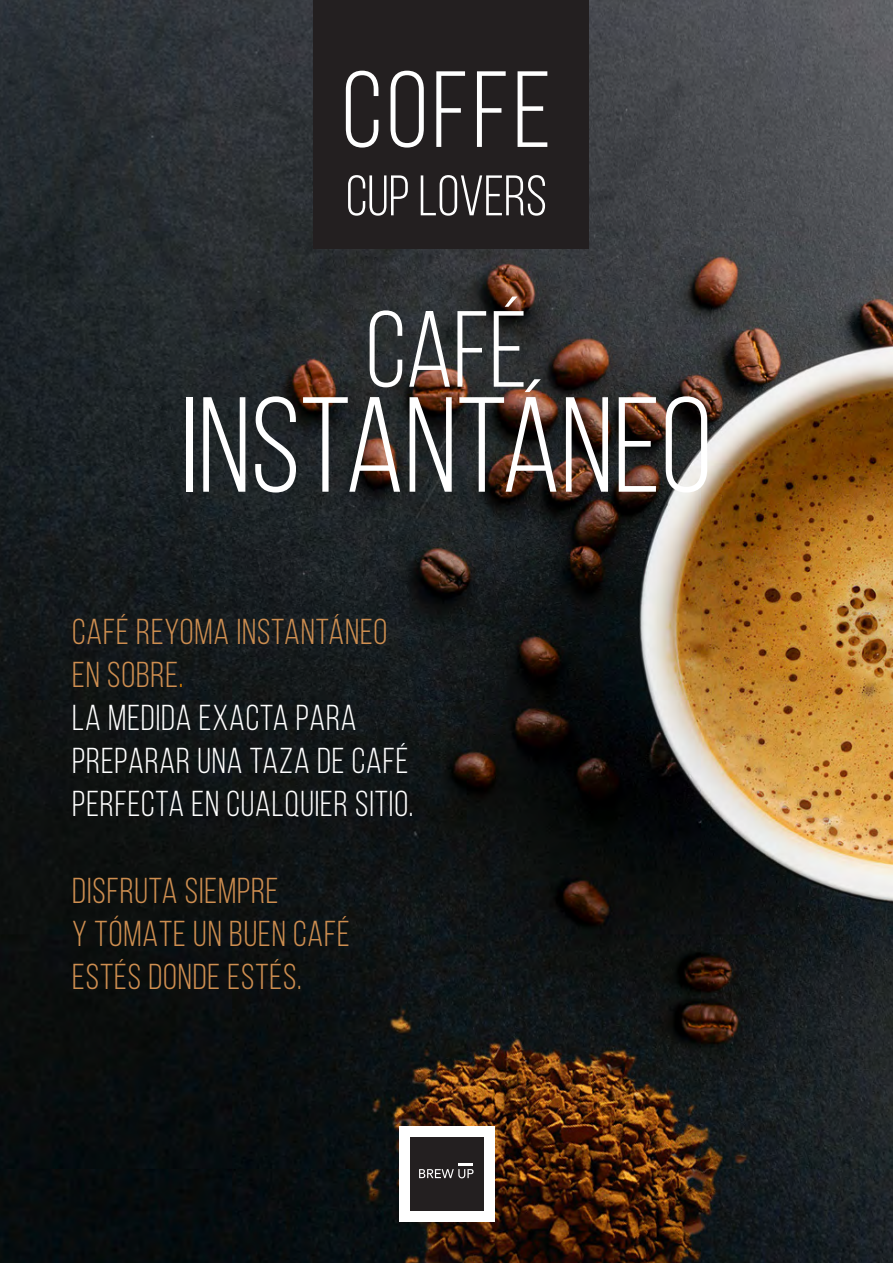
<style>
.page{position:relative;width:893px;height:1263px;background:#fff}
.page>*{position:absolute;margin:0;border:0;box-sizing:border-box;transform-origin:0 0}
.t1{font:135px "Bebas Neue";color:#fff}
.t2{font:108px "Bebas Neue";letter-spacing:.04em;color:#fff}
.t3{font:57px "Bebas Neue";color:#fff}
.t4{font:36px/43.2px "Bebas Neue";letter-spacing:.025em;color:#fff}
.t5{font:36px/43.2px "Bebas Neue";letter-spacing:.025em;color:#ce8e50}
.s1{color:#ce8e50}
.s2{color:#da7e00}
</style>
<div class="page">
<img style="left:0;top:0;width:893px;height:1263px">
<div style="left:313px;top:0;width:276px;height:248px;background:#231f20"></div>
<div style="left:400px;top:1126px;width:95px;height:95px;background:#fff"></div>
<div style="left:411px;top:1137px;width:73px;height:73px;background:#231f20"></div>
<svg style="left:419px;top:1163px;width:55px;height:15px"></svg>
<h2 class="t2" style="left:342px;top:52px;width:211px">COFFE</h2>
<h3 class="t3" style="left:346px;top:165px;width:203px">CUP LOVERS</h3>
<h2 class="t2" style="left:366px;top:292px;width:163px">CAFÉ</h2>
<h1 class="t1" style="left:181px;top:373px;width:533px">INSTANTÁNEO</h1>
<p class="t4" style="left:72px;top:609px;width:342px"><span class="s1">CAFÉ REYOMA INSTANTÁNEO<br>EN SOBRE</span><span class="s2">.<br></span>LA MEDIDA EXACTA PARA<br>PREPARAR UNA TAZA DE CAFÉ<br>PERFECTA EN CUALQUIER SITIO.</p>
<p class="t5" style="left:72px;top:869px;width:279px">DISFRUTA SIEMPRE<br>Y TÓMATE UN BUEN CAFÉ<br>ESTÉS DONDE ESTÉS.</p>
</div>
